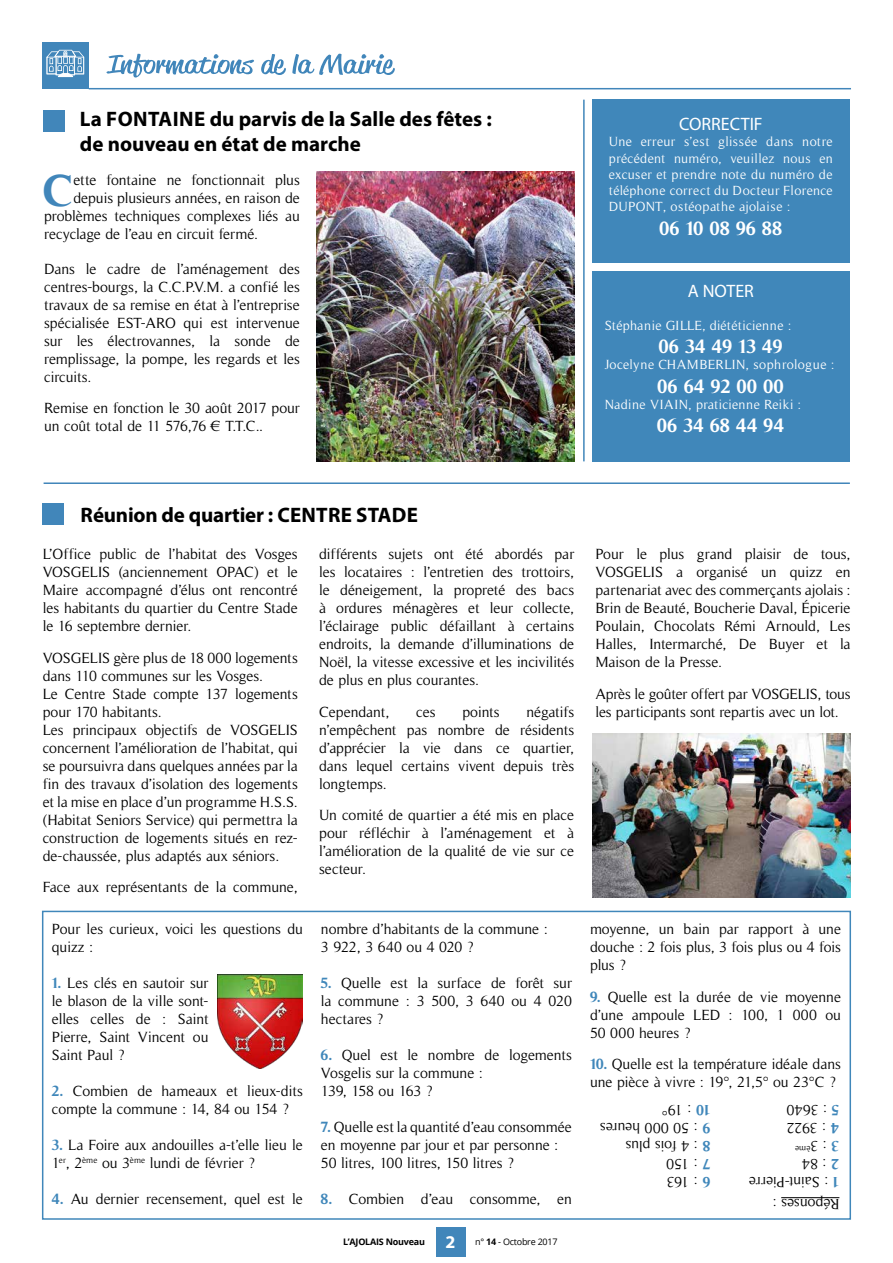
<style>
.page{position:relative;width:893px;height:1263px;background:#fff}
.page>*{position:absolute;margin:0;border:0;box-sizing:border-box;transform-origin:0 0}
.t1{font:700 45.45px "Timeless";color:#4186ba}
.t2{font:700 21px/25.2px "Myriad Pro";color:#000}
.t3{font:700 19.5px "Timeless";color:#fff}
.t4{font:18px "Myriad Pro";color:#fff}
.t5{font:15px/18px "Timeless";letter-spacing:-.005em;color:#000}
.t6{font:13.5px/16.2px "Timeless";letter-spacing:.03em;color:#fff;text-align:justify}
.t7{font:700 9px "Open Sans";letter-spacing:-.025em;color:#000}
.t8{font:8.7px "Timeless";color:#000}
.s1{font-weight:700;color:#4087ba}
.s2{font-family:"Myriad Pro";font-size:18px;color:#fff}
.s3{font-weight:400}
</style>
<div class="page">
<div style="left:436px;top:1227px;width:29px;height:29px;background:#4186ba"></div>
<div style="left:42px;top:42px;width:47px;height:47px;background:#4186ba"></div>
<svg style="left:47px;top:50px;width:37px;height:27px"></svg>
<hr style="left:89px;top:88px;width:762px;height:1px;background:#4186ba">
<hr style="left:583px;top:100px;width:2px;height:361px;background:#4186ba">
<svg style="left:106px;top:54px;width:289px;height:24px"></svg>
<div style="left:43px;top:110px;width:21px;height:21px;background:#4186ba"></div>
<img style="left:317px;top:172px;width:258px;height:289px">
<div style="left:592px;top:100px;width:258px;height:163px;background:#4087ba"></div>
<div style="left:592px;top:271px;width:258px;height:190px;background:#4087ba"></div>
<div style="left:43px;top:504px;width:21px;height:21px;background:#4186ba"></div>
<img style="left:592px;top:734px;width:258px;height:163px">
<div style="left:42px;top:911px;width:809px;height:309px;border:2px solid #4087ba"></div>
<hr style="left:781px;top:1197px;width:58px;height:1px;background:#000">
<img style="left:217px;top:974px;width:85px;height:94px">
<hr style="left:44px;top:482px;width:806px;height:2px;background:#4186ba">
<h2 class="t2" style="left:80px;top:105px;width:413px">La FONTAINE du parvis de la Salle des fêtes : de nouveau en état de marche</h2>
<p class="t4" style="left:679px;top:113px;width:85px">CORRECTIF</p>
<p class="t6" style="left:609px;top:134px;width:225px">Une erreur s’est glissée dans notre précédent numéro, veuillez nous en excuser et prendre note du numéro de téléphone correct du Docteur Florence DUPONT, ostéopathe ajolaise :</p>
<h3 class="t3" style="left:659px;top:216px;width:125px">06 10 08 96 88</h3>
<h1 class="t1" style="left:44px;top:164px;width:31px">C</h1>
<p class="t5" style="left:73px;top:171px;width:228px">ette fontaine ne fonctionnait plus</p>
<p class="t5" style="left:73px;top:189px;width:228px">depuis plusieurs années, en raison de</p>
<p class="t5" style="left:44px;top:207px;width:257px">problèmes techniques complexes liés au</p>
<p class="t5" style="left:44px;top:225px;width:215px">recyclage de l’eau en circuit fermé.</p>
<p class="t5" style="left:44px;top:260px;width:257px;text-align:justify">Dans le cadre de l’aménagement des centres-bourgs, la C.C.P.V.M. a confié les travaux de sa remise en état à l’entreprise spécialisée EST-ARO qui est intervenue sur les électrovannes, la sonde de remplissage, la pompe, les regards et les circuits.</p>
<p class="t5" style="left:44px;top:399px;width:257px">Remise en fonction le 30 août 2017 pour un coût total de 11 576,76 € T.T.C..</p>
<p class="t4" style="left:688px;top:280px;width:68px">A NOTER</p>
<p class="t6" style="left:605px;top:317px;width:188px">Stéphanie GILLE, diététicienne :</p>
<h3 class="t3" style="left:659px;top:335px;width:126px">06 34 49 13 49</h3>
<p class="t6" style="left:605px;top:357px;width:231px">Jocelyne CHAMBERLIN, sophrologue :</p>
<h3 class="t3" style="left:658px;top:375px;width:128px">06 64 92 00 00</h3>
<p class="t6" style="left:605px;top:396px;width:198px">Nadine VIAIN, praticienne Reiki :</p>
<h3 class="t3" style="left:657px;top:414px;width:129px">06 34 68 44 94</h3>
<h2 class="t2" style="left:81px;top:502px;width:339px">Réunion de quartier : CENTRE STADE</h2>
<p class="t5" style="left:43px;top:545px;width:257px;text-align:justify">L’Office public de l’habitat des Vosges VOSGELIS (anciennement OPAC) et le Maire accompagné d’élus ont rencontré les habitants du quartier du Centre Stade le 16 septembre dernier.</p>
<p class="t5" style="left:43px;top:649px;width:257px">VOSGELIS gère plus de 18 000 logements dans 110 communes sur les Vosges.<br>Le Centre Stade compte 137 logements pour 170 habitants.<br>Les principaux objectifs de VOSGELIS concernent l’amélioration de l’habitat, qui se poursuivra dans quelques années par la fin des travaux d’isolation des logements et la mise en place d’un programme H.S.S. (Habitat Seniors Service) qui permettra la construction de logements situés en rez&shy;de-chaussée, plus adaptés aux séniors.</p>
<p class="t5" style="left:43px;top:878px;width:257px">Face aux représentants de la commune,</p>
<p class="t5" style="left:52px;top:920px;width:252px">Pour les curieux, voici les questions du quizz :</p>
<p class="t5" style="left:52px;top:974px;width:158px;text-align:justify"><span class="s1">1.</span> Les clés en sautoir sur le blason de la ville sont&shy;elles celles de : Saint Pierre, Saint Vincent ou Saint Paul ?</p>
<p class="t5" style="left:52px;top:1082px;width:253px"><span class="s1">2.</span> Combien de hameaux et lieux-dits compte la commune : 14, 84 ou 154 ?</p>
<p class="t5" style="left:52px;top:1136px;width:252px"><span class="s1">3.</span> La Foire aux andouilles a-t’elle lieu le<br>1<sup>er</sup>, 2<sup>ème</sup> ou 3<sup>ème</sup> lundi de février ?</p>
<p class="t5" style="left:52px;top:1190px;width:253px"><span class="s1">4.</span> Au dernier recensement, quel est le</p>
<p class="t5" style="left:319px;top:545px;width:257px;text-align:justify">différents sujets ont été abordés par les locataires : l’entretien des trottoirs, le déneigement, la propreté des bacs à ordures ménagères et leur collecte, l’éclairage public défaillant à certains endroits, la demande d’illuminations de Noël, la vitesse excessive et les incivilités de plus en plus courantes.</p>
<p class="t5" style="left:319px;top:703px;width:72px">Cependant,</p>
<p class="t5" style="left:416px;top:703px;width:21px">ces</p>
<p class="t5" style="left:462px;top:703px;width:39px">points</p>
<p class="t5" style="left:319px;top:703px;width:257px;text-align:justify;text-indent:207px">négatifs n’empêchent pas nombre de résidents d’apprécier la vie dans ce quartier, dans lequel certains vivent depuis très longtemps.</p>
<p class="t5" style="left:319px;top:806px;width:257px;text-align:justify">Un comité de quartier a été mis en place pour réfléchir à l’aménagement et à l’amélioration de la qualité de vie sur ce secteur.</p>
<p class="t5" style="left:321px;top:920px;width:228px">nombre d’habitants de la commune :<br>3 922, 3 640 ou 4 020 ?</p>
<p class="t5" style="left:321px;top:974px;width:253px;text-align:justify"><span class="s1">5.</span> Quelle est la surface de forêt sur la commune : 3 500, 3 640 ou 4 020 hectares ?</p>
<p class="t5" style="left:321px;top:1046px;width:252px"><span class="s1">6.</span> Quel est le nombre de logements<br>Vosgelis sur la commune :<br>139, 158 ou 163 ?</p>
<p class="t5" style="left:321px;top:1118px;width:253px"><span class="s1">7.</span> Quelle est la quantité d’eau consommée en moyenne par jour et par personne :<br>50 litres, 100 litres, 150 litres ?</p>
<p class="t5" style="left:321px;top:1190px;width:252px"><span class="s1">8.</span> Combien d’eau consomme, en</p>
<p class="t7" style="left:343px;top:1235px;width:216px">L’AJOLAIS Nouveau <span class="s2">2</span> <span class="s3">n°</span> 14 <span class="s3">- Octobre 2017</span></p>
<p class="t5" style="left:595px;top:545px;width:257px;text-align:justify">Pour le plus grand plaisir de tous, VOSGELIS a organisé un quizz en partenariat avec des commerçants ajolais :<br>Brin de Beauté, Boucherie Daval, Épicerie Poulain, Chocolats Rémi Arnould, Les Halles, Intermarché, De Buyer et la Maison de la Presse.</p>
<p class="t5" style="left:595px;top:685px;width:257px">Après le goûter offert par VOSGELIS, tous les participants sont repartis avec un lot.</p>
<p class="t5" style="left:590px;top:920px;width:253px;text-align:justify">moyenne, un bain par rapport à une douche : 2 fois plus, 3 fois plus ou 4 fois plus ?</p>
<p class="t5" style="left:590px;top:988px;width:253px;text-align:justify"><span class="s1">9.</span> Quelle est la durée de vie moyenne d’une ampoule LED : 100, 1 000 ou 50 000 heures ?</p>
<p class="t5" style="left:590px;top:1055px;width:253px"><span class="s1">10.</span> Quelle est la température idéale dans une pièce à vivre : 19°, 21,5° ou 23°C ?</p>
<p class="t5" style="left:710px;top:1191px;width:112px;rotate:-180deg"><span class="s1">6</span> : 163<br><span class="s1">7</span> : 150<br><span class="s1">8</span> : 4 fois plus<br><span class="s1">9</span> : 50 000 heures<br><span class="s1">10</span> : 19°</p>
<p class="t5" style="left:839px;top:1137px;width:54px;rotate:-180deg"><span class="s1">4</span> : 3922<br><span class="s1">5</span> : 3640</p>
<p class="t5" style="left:839px;top:1191px;width:92px;rotate:-180deg"><span class="s1">1</span> : Saint-Pierre<br><span class="s1">2</span>: 84<br><span class="s1">3</span> : 3</p>
<p class="t8" style="left:810px;top:1154px;width:17px;rotate:-180deg">ème</p>
<p class="t5" style="left:839px;top:1213px;width:68px;rotate:-180deg">Réponses :</p>
</div>
